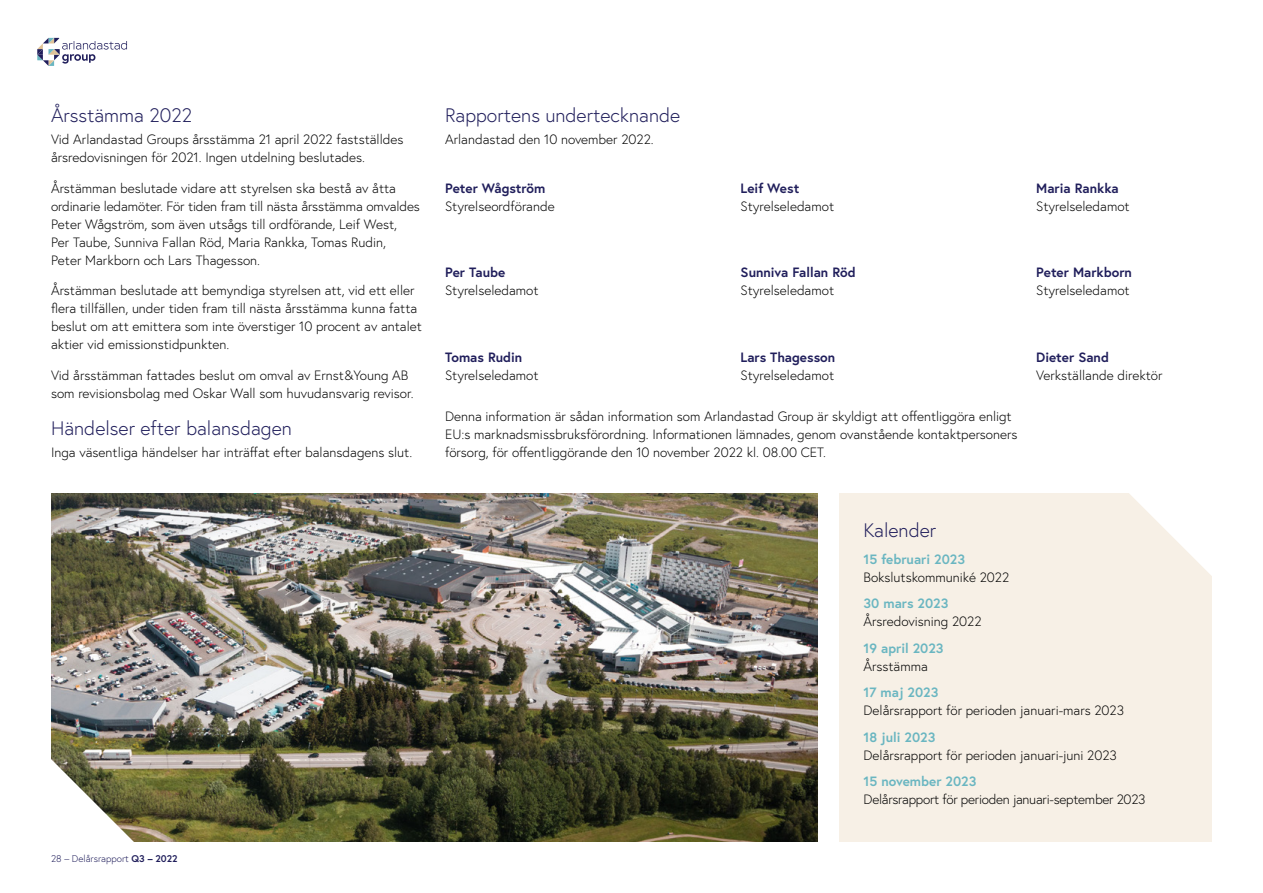
<style>
.page{position:relative;width:1263px;height:893px;background:#fff}
.page>*{position:absolute;margin:0;border:0;box-sizing:border-box;transform-origin:0 0}
.t1{font:300 19.5px "Europa";color:#201e5b}
.t2{font:300 13.5px/18px "Europa";color:#000}
.t3{font:700 13.5px "Europa";color:#201e5b}
.t4{font:700 13.5px "Europa";color:#6ab6c1}
.t5{font:300 13.5px "Europa";letter-spacing:-.02em;color:#000}
.t6{font:300 9.75px "Europa";color:#201e5b}
.s1{font-weight:700}
</style>
<div class="page">
<div style="left:839px;top:493px;width:373px;height:349px;background:#f7f0e6"></div>
<svg style="left:1129px;top:493px;width:83px;height:83px"></svg>
<img style="left:51px;top:493px;width:767px;height:349px">
<svg style="left:51px;top:758px;width:84px;height:84px"></svg>
<svg style="left:37px;top:38px;width:90px;height:28px"></svg>
<h1 class="t1" style="left:51px;top:103px;width:143px">Årsstämma 2022</h1>
<p class="t2" style="left:51px;top:130px;width:354px">Vid Arlandastad Groups årsstämma 21 april 2022 fastställdes årsredovisningen för 2021. Ingen utdelning beslutades.</p>
<p class="t2" style="left:51px;top:179px;width:370px">Årstämman beslutade vidare att styrelsen ska bestå av åtta ordinarie ledamöter. För tiden fram till nästa årsstämma omvaldes Peter Wågström, som även utsågs till ordförande, Leif West,<br>Per Taube, Sunniva Fallan Röd, Maria Rankka, Tomas Rudin,<br>Peter Markborn och Lars Thagesson.</p>
<p class="t2" style="left:51px;top:281px;width:372px">Årstämman beslutade att bemyndiga styrelsen att, vid ett eller flera tillfällen, under tiden fram till nästa årsstämma kunna fatta beslut om att emittera som inte överstiger 10 procent av antalet aktier vid emissionstidpunkten.</p>
<p class="t2" style="left:51px;top:366px;width:364px">Vid årsstämman fattades beslut om omval av Ernst&amp;Young AB som revisionsbolag med Oskar Wall som huvudansvarig revisor.</p>
<h1 class="t1" style="left:51px;top:416px;width:242px">Händelser efter balansdagen</h1>
<p class="t2" style="left:51px;top:443px;width:363px">Inga väsentliga händelser har inträffat efter balansdagens slut.</p>
<h1 class="t1" style="left:445px;top:103px;width:237px">Rapportens undertecknande</h1>
<p class="t2" style="left:445px;top:130px;width:210px">Arlandastad den 10 november 2022.</p>
<p class="t3" style="left:445px;top:179px;width:102px">Peter Wågström</p>
<p class="t2" style="left:445px;top:197px;width:111px">Styrelseordförande</p>
<p class="t3" style="left:445px;top:263px;width:62px">Per Taube</p>
<p class="t2" style="left:445px;top:281px;width:95px">Styrelseledamot</p>
<p class="t3" style="left:741px;top:179px;width:60px">Leif West</p>
<p class="t2" style="left:741px;top:197px;width:95px">Styrelseledamot</p>
<p class="t3" style="left:741px;top:263px;width:117px">Sunniva Fallan Röd</p>
<p class="t2" style="left:741px;top:281px;width:95px">Styrelseledamot</p>
<p class="t3" style="left:1036px;top:179px;width:84px">Maria Rankka</p>
<p class="t2" style="left:1036px;top:197px;width:95px">Styrelseledamot</p>
<p class="t3" style="left:1036px;top:263px;width:97px">Peter Markborn</p>
<p class="t2" style="left:1036px;top:281px;width:95px">Styrelseledamot</p>
<p class="t3" style="left:445px;top:348px;width:79px">Tomas Rudin</p>
<p class="t2" style="left:445px;top:366px;width:95px">Styrelseledamot</p>
<p class="t3" style="left:741px;top:348px;width:96px">Lars Thagesson</p>
<p class="t2" style="left:741px;top:366px;width:95px">Styrelseledamot</p>
<p class="t2" style="left:445px;top:407px;width:574px">Denna information är sådan information som Arlandastad Group är skyldigt att offentliggöra enligt<br>EU:s marknadsmissbruksförordning. Informationen lämnades, genom ovanstående kontaktpersoners försorg, för offentliggörande den 10 november 2022 kl. 08.00 CET.</p>
<p class="t3" style="left:1036px;top:348px;width:74px">Dieter Sand</p>
<p class="t2" style="left:1036px;top:366px;width:128px">Verkställande direktör</p>
<p class="t6" style="left:51px;top:852px;width:128px">28 – Delårsrapport <span class="s1">Q3 – 2022</span></p>
<h1 class="t1" style="left:863px;top:518px;width:74px">Kalender</h1>
<p class="t4" style="left:863px;top:550px;width:103px">15 februari 2023</p>
<p class="t2" style="left:863px;top:568px;width:147px">Bokslutskommuniké 2022</p>
<p class="t4" style="left:863px;top:594px;width:86px">30 mars 2023</p>
<p class="t2" style="left:863px;top:613px;width:119px">Årsredovisning 2022</p>
<p class="t4" style="left:863px;top:639px;width:81px">19 april 2023</p>
<p class="t2" style="left:863px;top:657px;width:66px">Årsstämma</p>
<p class="t4" style="left:863px;top:683px;width:76px">17 maj 2023</p>
<p class="t2" style="left:863px;top:702px;width:262px">Delårsrapport för perioden januari-mars 2023</p>
<p class="t4" style="left:863px;top:728px;width:73px">18 juli 2023</p>
<p class="t2" style="left:863px;top:746px;width:255px">Delårsrapport för perioden januari-juni 2023</p>
<p class="t4" style="left:863px;top:772px;width:114px">15 november 2023</p>
<p class="t5" style="left:863px;top:791px;width:284px">Delårsrapport för perioden januari-september 2023</p>
</div>
